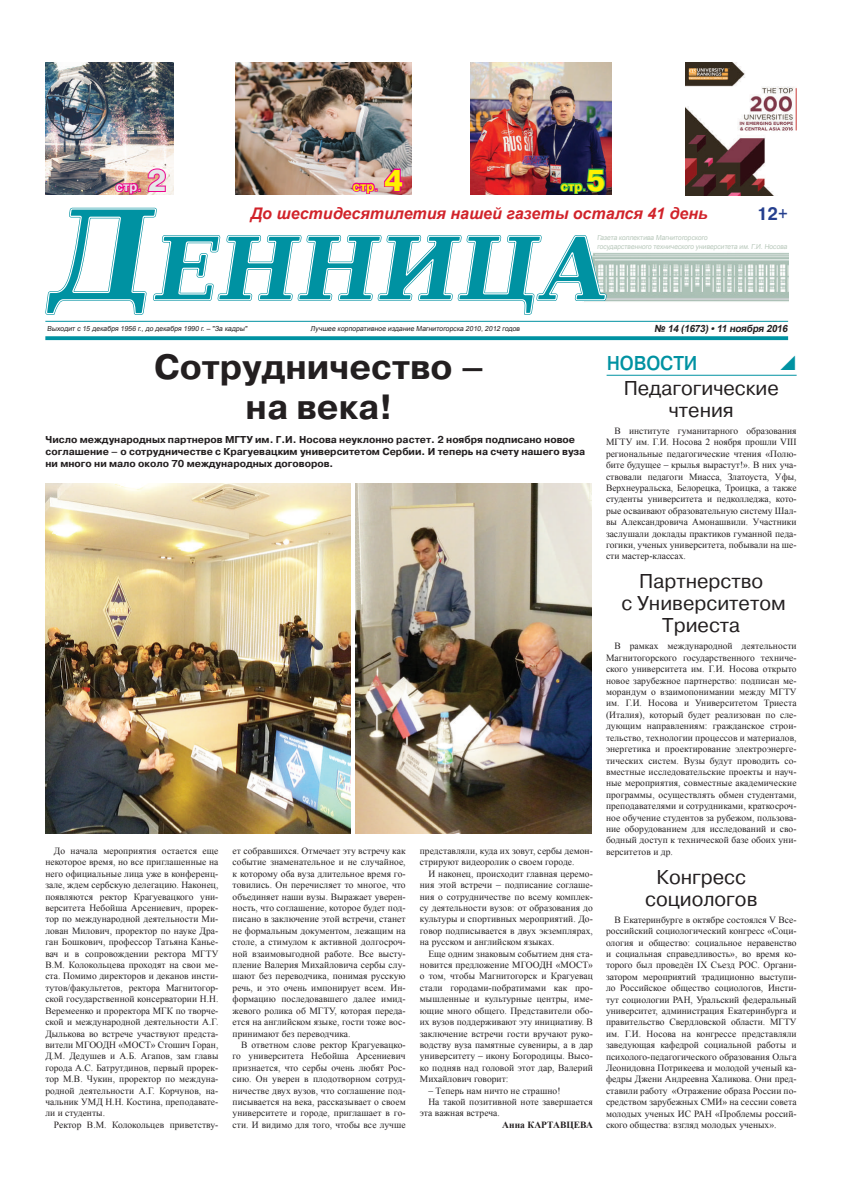
<style>
.page{position:relative;width:842px;height:1191px;background:#fff}
.page>*{position:absolute;margin:0;border:0;box-sizing:border-box;transform-origin:0 0}
.t1{font:700 35px/40px "Pragmatica";color:#231f20;text-align:center}
.t2{font:800 30px "Pragmatica";color:#fff101;scale:.95 1}
.t3{font:800 30px "Pragmatica";color:#e6e7e9;scale:.95 1}
.t4{font:20px/22px "Pragmatica";color:#231f20;text-align:center}
.t5{font:500 20px "Pragmatica";letter-spacing:-.005em;color:#0092a2;scale:.9 1}
.t6{font:700 18px "Pragmatica";color:#253f8e;scale:.9 1}
.t7{font:italic 700 16px "Arial";color:#d1232a}
.t8{font:700 13px "Pragmatica";color:#fff101;scale:.95 1}
.t9{font:700 13px "Pragmatica";color:#e6e7e9;scale:.95 1}
.t10{font:700 10px/12px "Pragmatica";color:#231f20}
.t11{font:700 9.9px "Arial";color:#231f20}
.t12{font:9.5px/11.4px "Times New Roman";letter-spacing:.005em;color:#231f20;text-align:justify}
.t13{font:700 9.5px "Times New Roman";letter-spacing:.005em;color:#231f20}
.t14{font:6.9px "Arial";color:#231f20}
.t15{font:6.9px/8.3px "Arial";color:#b8c8bb}
.s1{font-weight:300}
.s2{font-weight:500}
</style>
<div class="page">
<img style="left:235px;top:62px;width:176px;height:124px">
<img style="left:470px;top:62px;width:142px;height:133px">
<img style="left:46px;top:63px;width:128px;height:123px">
<img style="left:608px;top:252px;width:180px;height:50px">
<hr style="left:45px;top:321px;width:743px;height:1px;background:#0092a2">
<svg style="left:608px;top:336px;width:180px;height:4px"></svg>
<svg style="left:45px;top:186px;width:563px;height:155px"></svg>
<svg style="left:45px;top:202px;width:562px;height:128px"></svg>
<hr style="left:607px;top:375px;width:190px;height:1px;background:#0092a2">
<img style="left:685px;top:62px;width:112px;height:134px">
<svg style="left:351px;top:168px;width:53px;height:27px"></svg>
<svg style="left:559px;top:168px;width:47px;height:27px"></svg>
<svg style="left:114px;top:167px;width:53px;height:28px"></svg>
<img style="left:45px;top:483px;width:305px;height:350px">
<img style="left:355px;top:483px;width:236px;height:350px">
<h3 class="t9" style="left:116px;top:178px;width:28px">стр<span class="s1">.</span></h3>
<h2 class="t3" style="left:147px;top:161px;width:22px">2</h2>
<h3 class="t8" style="left:353px;top:178px;width:28px">стр<span class="s1">.</span></h3>
<h2 class="t2" style="left:384px;top:161px;width:22px">4</h2>
<h2 class="t2" style="left:586px;top:161px;width:22px">5</h2>
<h3 class="t8" style="left:561px;top:178px;width:28px">стр<span class="s1">.</span></h3>
<h3 class="t7" style="left:251px;top:203px;width:458px">До шестидесятилетия нашей газеты остался 41 день</h3>
<h3 class="t6" style="left:757px;top:202px;width:36px">12<span class="s2">+</span></h3>
<p class="t15" style="left:597px;top:234px;width:193px">Газета коллектива Магнитогорского<br>государственного технического университета им. Г.И. Носова</p>
<p class="t14" style="left:47px;top:324px;width:202px">Выходит с 15 декабря 1956 г., до декабря 1990 г. – "За кадры"</p>
<p class="t14" style="left:311px;top:324px;width:212px">Лучшее корпоративное издание Магнитогорска 2010, 2012 годов</p>
<p class="t11" style="left:654px;top:322px;width:137px">№ 14 (1673)•11 ноября 2016</p>
<h1 class="t1" style="left:154px;top:347px;width:332px">Сотрудничество – на века!</h1>
<p class="t10" style="left:45px;top:433px;width:541px">Число международных партнеров МГТУ им. Г.И. Носова неуклонно растет. 2 ноября подписано новое соглашение – о сотрудничестве с Крагуевацким университетом Сербии. И теперь на счету нашего вуза ни много ни мало около 70 международных договоров.</p>
<p class="t12" style="left:45px;top:845px;width:175px;text-indent:9px">До начала мероприятия остается еще некоторое время, но все приглашенные на него официальные лица уже в конференц&shy;зале, ждем сербскую делегацию. Наконец, появляются ректор Крагуевацкого уни&shy;верситета Небойша Арсениевич, прорек&shy;тор по международной деятельности Ми&shy;лован Милович, проректор по науке Дра&shy;ган Бошкович, профессор Татьяна Канье&shy;вач и в сопровождении ректора МГТУ В.М. Колокольцева проходят на свои ме&shy;ста. Помимо директоров и деканов инсти&shy;тутов/факультетов, ректора Магнитогор&shy;ской государственной консерватории Н.Н.<br>Веремеенко и проректора МГК по творче&shy;ской и международной деятельности А.Г.<br>Дылькова во встрече участвуют предста&shy;вители МГООДН «МОСТ» Стошич Горан, Д.М. Дедушев и А.Б. Агапов, зам главы города А.С. Батрутдинов, первый прорек&shy;тор М.В. Чукин, проректор по междуна&shy;родной деятельности А.Г. Корчунов, на&shy;чальник УМД Н.Н. Костина, преподавате&shy;ли и студенты.</p>
<p class="t12" style="left:54px;top:1118px;width:166px">Ректор В.М. Колокольцев приветству-</p>
<p class="t12" style="left:233px;top:845px;width:175px">ет собравшихся. Отмечает эту встречу как событие знаменательное и не случайное, к которому оба вуза длительное время го&shy;товились. Он перечисляет то многое, что объединяет наши вузы. Выражает уверен&shy;ность, что соглашение, которое будет под&shy;писано в заключение этой встречи, станет не формальным документом, лежащим на столе, а стимулом к активной долгосроч&shy;ной взаимовыгодной работе. Все высту&shy;пление Валерия Михайловича сербы слу&shy;шают без переводчика, понимая русскую речь, и это очень импонирует всем. Ин&shy;формацию последовавшего далее имид&shy;жевого ролика об МГТУ, которая переда&shy;ется на английском языке, гости тоже вос&shy;принимают без переводчика.</p>
<p class="t12" style="left:233px;top:1039px;width:175px;text-indent:9px">В ответном слове ректор Крагуевацко&shy;го университета Небойша Арсениевич признается, что сербы очень любят Рос&shy;сию. Он уверен в плодотворном сотруд&shy;ничестве двух вузов, что соглашение под&shy;писывается на века, рассказывает о своем университете и городе, приглашает в го&shy;сти. И видимо для того, чтобы все лучше</p>
<p class="t12" style="left:420px;top:845px;width:175px">представляли, куда их зовут, сербы демон&shy;стрируют видеоролик о своем городе.</p>
<p class="t12" style="left:420px;top:868px;width:175px;text-indent:9px">И наконец, происходит главная церемо&shy;ния этой встречи – подписание соглаше&shy;ния о сотрудничестве по всему комплек&shy;су деятельности вузов: от образования до культуры и спортивных мероприятий. До&shy;говор подписывается в двух экземплярах, на русском и английском языках.</p>
<p class="t12" style="left:420px;top:947px;width:175px;text-indent:9px">Еще одним знаковым событием дня ста&shy;новится предложение МГООДН «МОСТ» о том, чтобы Магнитогорск и Крагуевац стали городами-побратимами как про&shy;мышленные и культурные центры, име&shy;ющие много общего. Представители обо&shy;их вузов поддерживают эту инициативу. В заключение встречи гости вручают руко&shy;водству вуза памятные сувениры, а в дар университету – икону Богородицы. Высо&shy;ко подняв над головой этот дар, Валерий Михайлович говорит:</p>
<p class="t12" style="left:428px;top:1084px;width:134px">– Теперь нам ничто не страшно!</p>
<p class="t12" style="left:428px;top:1096px;width:166px">На такой позитивной ноте завершается</p>
<p class="t12" style="left:420px;top:1107px;width:81px">эта важная встреча.</p>
<p class="t13" style="left:502px;top:1118px;width:92px">Анна КАРТАВЦЕВА</p>
<h3 class="t5" style="left:607px;top:350px;width:102px">НОВОСТИ</h3>
<h3 class="t4" style="left:624px;top:377px;width:157px">Педагогические чтения</h3>
<p class="t12" style="left:606px;top:425px;width:192px;text-indent:9px">В институте гуманитарного образования МГТУ им. Г.И. Носова 2 ноября прошли VIII региональные педагогические чтения «Полю&shy;бите будущее – крылья вырастут!». В них уча&shy;ствовали педагоги Миасса, Златоуста, Уфы, Верхнеуральска, Белорецка, Троицка, а также студенты университета и педколледжа, кото&shy;рые осваивают образовательную систему Шал&shy;вы Александровича Амонашвили. Участники заслушали доклады практиков гуманной педа&shy;гогики, ученых университета, побывали на ше&shy;сти мастер-классах.</p>
<h3 class="t4" style="left:622px;top:571px;width:166px">Партнерство<br>с Университетом<br>Триеста</h3>
<p class="t12" style="left:606px;top:640px;width:192px;text-indent:9px">В рамках международной деятельности Магнитогорского государственного техниче&shy;ского университета им. Г.И. Носова открыто новое зарубежное партнерство: подписан ме&shy;морандум о взаимопонимании между МГТУ им. Г.И. Носова и Университетом Триеста (Италия), который будет реализован по сле&shy;дующим направлениям: гражданское строи&shy;тельство, технологии процессов и материалов, энергетика и проектирование электроэнерге&shy;тических систем. Вузы будут проводить со&shy;вместные исследовательские проекты и науч&shy;ные мероприятия, совместные академические программы, осуществлять обмен студентами, преподавателями и сотрудниками, краткосроч&shy;ное обучение студентов за рубежом, пользова&shy;ние оборудованием для исследований и сво&shy;бодный доступ к технической базе обоих уни&shy;верситетов и др.</p>
<h3 class="t4" style="left:645px;top:866px;width:114px">Конгресс социологов</h3>
<p class="t12" style="left:606px;top:913px;width:192px;text-indent:9px">В Екатеринбурге в октябре состоялся V Все&shy;российский социологический конгресс «Соци&shy;ология и общество: социальное неравенство и социальная справедливость», во время ко&shy;торого был проведён IX Съезд РОС. Органи&shy;затором мероприятий традиционно выступи&shy;ло Российское общество социологов, Инсти&shy;тут социологии РАН, Уральский федеральный университет, администрация Екатеринбурга и правительство Свердловской области. МГТУ им. Г.И. Носова на конгрессе представляли заведующая кафедрой социальной работы и психолого-педагогического образования Ольга Леонидовна Потрикеева и молодой ученый ка&shy;федры Джени Андреевна Халикова. Они пред&shy;ставили работу «Отражение образа России по&shy;средством зарубежных СМИ» на сессии совета молодых ученых ИС РАН «Проблемы россий&shy;ского общества: взгляд молодых ученых».</p>
</div>
